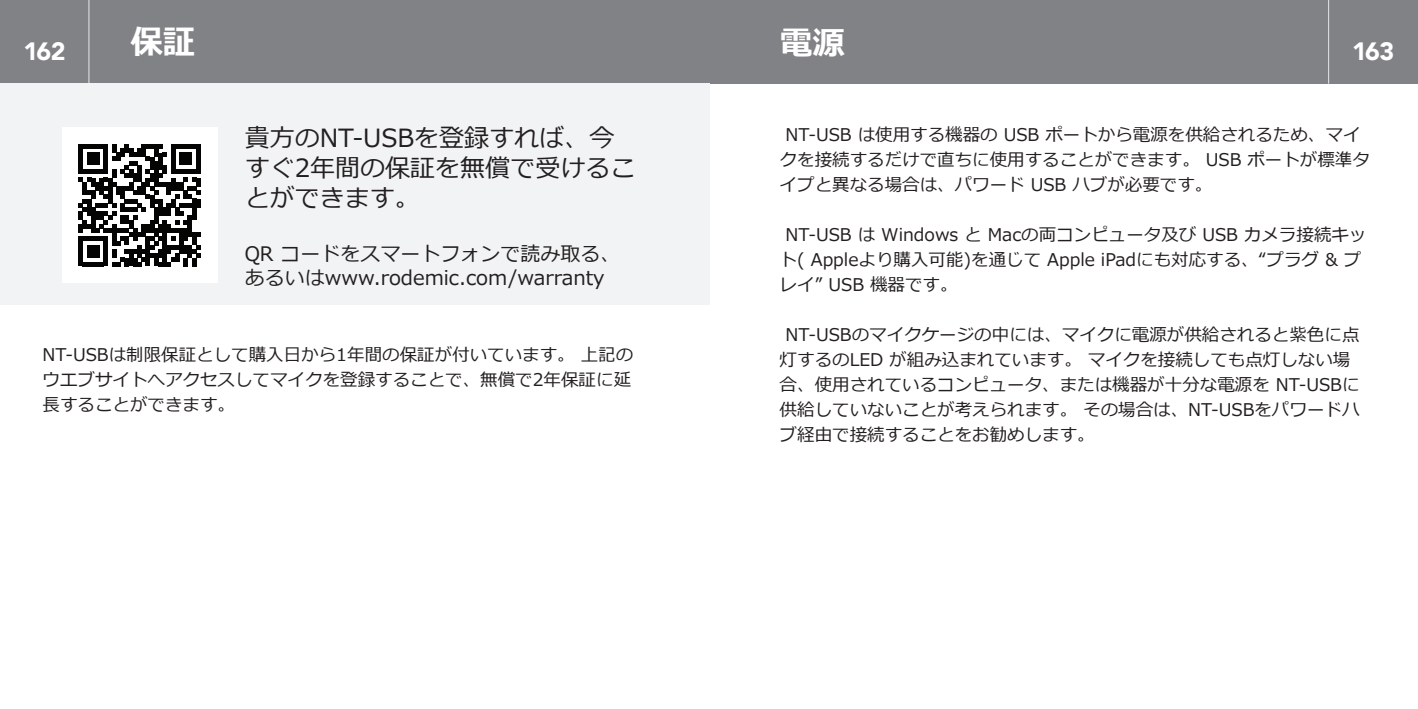
<style>
.page{position:relative;width:1418px;height:709px;background:#fff}
.page>*{position:absolute;margin:0;border:0;box-sizing:border-box;transform-origin:0 0}
.t1{font:700 32.5px "Meiryo";color:#fff}
.t2{font:25px/30px "Meiryo";color:#231f20}
.t3{font:900 25px "Avenir";letter-spacing:-.045em;color:#fff}
.t4{font:20px/24px "Meiryo";color:#231f20}
.t5{font:17.5px/25px "Meiryo";color:#231f20}
</style>
<div class="page">
<div style="left:0;top:0;width:1417px;height:84px;background:#808285"></div>
<hr style="left:88px;top:0;width:1px;height:84px;background:#e6e7e9">
<hr style="left:1328px;top:0;width:1px;height:84px;background:#e6e7e9">
<div style="left:0;top:84px;width:709px;height:221px;background:#f2f3f4"></div>
<div style="left:62px;top:128px;width:155px;height:155px;background:#fff"></div>
<svg style="left:78px;top:144px;width:122px;height:122px"></svg>
<h1 class="t1" style="left:130px;top:20px;width:66px">保証</h1>
<h1 class="t1" style="left:780px;top:20px;width:66px">電源</h1>
<h2 class="t3" style="left:23px;top:30px;width:44px">162</h2>
<h2 class="t3" style="left:1351px;top:30px;width:44px">163</h2>
<h2 class="t2" style="left:245px;top:124px;width:392px">貴方のNT-USBを登録すれば、今すぐ2年間の保証を無償で受けることができます。</h2>
<p class="t4" style="left:245px;top:243px;width:377px">QR コードをスマートフォンで読み取る、あるいはwww.rodemic.com/warranty</p>
<p class="t5" style="left:43px;top:343px;width:592px;text-align:justify">NT-USBは制限保証として購入日から1年間の保証が付いています。 上記のウエブサイトへアクセスしてマイクを登録することで、無償で2年保証に延長することができます。</p>
<p class="t5" style="left:779px;top:123px;width:592px;text-indent:6px">NT-USB は使用する機器の USB ポートから電源を供給されるため、マイクを接続するだけで直ちに使用することができます。 USB ポートが標準タイプと異なる場合は、パワード USB ハブが必要です。</p>
<p class="t5" style="left:779px;top:223px;width:588px;text-indent:6px">NT-USB は Windows と Macの両コンピュータ及び USB カメラ接続キット( Appleより購入可能)を通じて Apple iPadにも対応する、“プラグ &amp; プレイ” USB 機器です。</p>
<p class="t5" style="left:779px;top:323px;width:581px;text-indent:6px">NT-USBのマイクケージの中には、マイクに電源が供給されると紫色に点灯するのLED が組み込まれています。 マイクを接続しても点灯しない場合、使用されているコンピュータ、または機器が十分な電源を NT-USBに供給していないことが考えられます。 その場合は、NT-USBをパワードハブ経由で接続することをお勧めします。</p>
</div>
